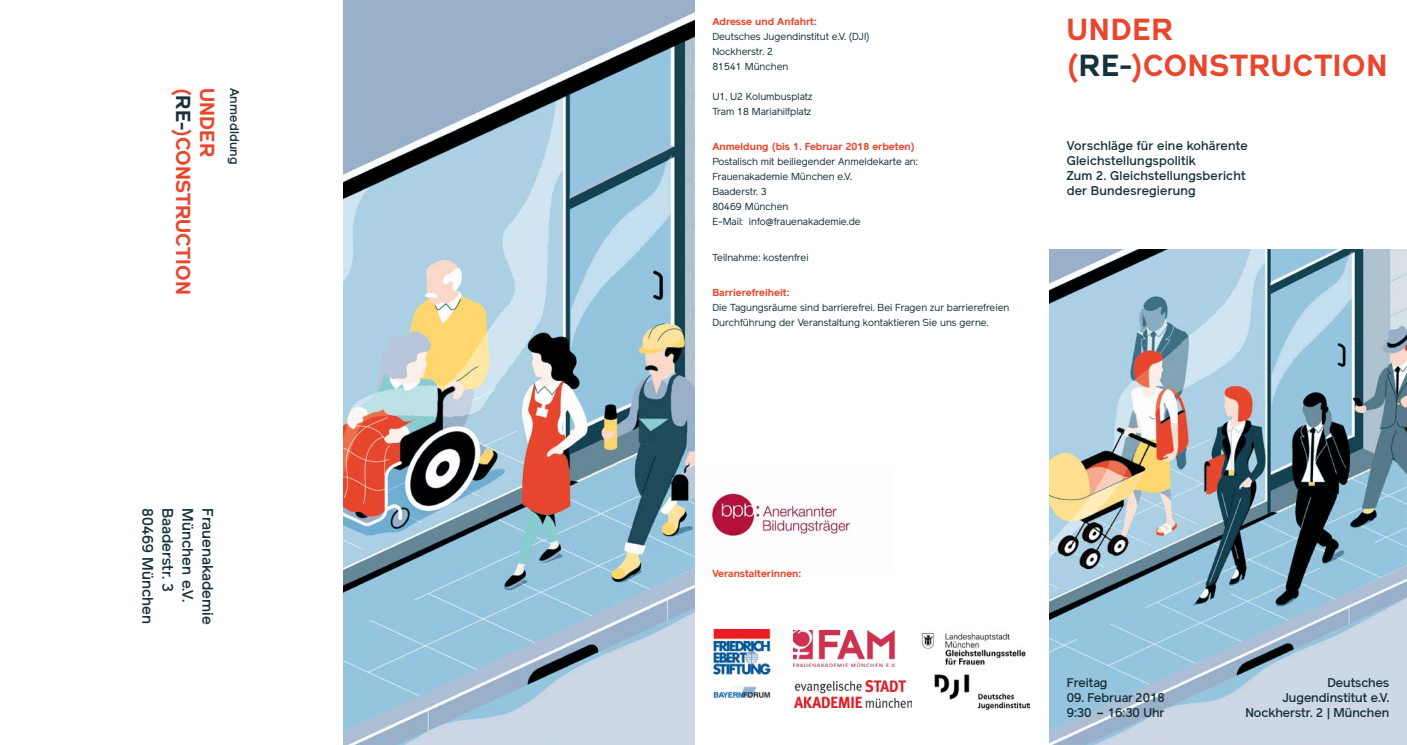
<style>
.page{position:relative;width:1407px;height:745px;background:#fff}
.page>*{position:absolute;margin:0;border:0;box-sizing:border-box;transform-origin:0 0}
.t1{font:700 30px/36px "Reader";letter-spacing:.03em;color:#e8472e}
.t2{font:700 20px "Reader";letter-spacing:.005em;color:#e8472e}
.t3{font:500 15px "Reader";color:#17313a}
.t4{font:500 12.5px/15px "Reader";letter-spacing:.01em;color:#17313a}
.t5{font:10px/15px "Reader";color:#17313a}
.t6{font:700 10px "Reader";color:#e8472e}
.s1{color:#17313a}
</style>
<div class="page">
<img style="left:694px;top:465px;width:157px;height:109px">
<img style="left:707px;top:629px;width:64px;height:71px">
<img style="left:1049px;top:249px;width:358px;height:495px">
<img style="left:344px;top:0;width:350px;height:744px">
<img style="left:934px;top:674px;width:95px;height:35px">
<img style="left:793px;top:630px;width:103px;height:36px">
<img style="left:921px;top:633px;width:105px;height:33px">
<img style="left:794px;top:680px;width:117px;height:26px">
<h2 class="t2" style="left:195px;top:88px;width:208px;rotate:90deg">(<span class="s1">RE-</span>)CONSTRUCTION</h2>
<h2 class="t2" style="left:219px;top:88px;width:70px;rotate:90deg">UNDER</h2>
<p class="t4" style="left:242px;top:88px;width:78px;rotate:90deg">Anmedldung</p>
<h3 class="t3" style="left:157px;top:508px;width:117px;rotate:90deg">80469 München</h3>
<h3 class="t3" style="left:177px;top:508px;width:85px;rotate:90deg">Baaderstr. 3</h3>
<h3 class="t3" style="left:197px;top:508px;width:95px;rotate:90deg">München e.V.</h3>
<h3 class="t3" style="left:216px;top:508px;width:118px;rotate:90deg">Frauenakademie</h3>
<p class="t6" style="left:712px;top:16px;width:106px">Adresse und Anfahrt:</p>
<p class="t5" style="left:712px;top:29px;width:159px">Deutsches Jugendinstitut e.V. (DJI)<br>Nockherstr. 2<br>81541 München</p>
<p class="t5" style="left:712px;top:89px;width:101px">U1, U2 Kolumbusplatz<br>Tram 18 Mariahilfplatz</p>
<p class="t6" style="left:712px;top:141px;width:204px">Anmeldung (bis 1. Februar 2018 erbeten)</p>
<p class="t5" style="left:712px;top:154px;width:207px">Postalisch mit beiliegender Anmeldekarte an:<br>Frauenakademie München e.V.<br>Baaderstr. 3<br>80469 München<br>E-Mail: info@frauenakademie.de</p>
<p class="t5" style="left:712px;top:249px;width:98px">Teilnahme: kostenfrei</p>
<p class="t6" style="left:712px;top:286px;width:79px">Barrierefreiheit:</p>
<p class="t5" style="left:712px;top:299px;width:298px">Die Tagungsräume sind barrierefrei. Bei Fragen zur barrierefreien<br>Durchführung der Veranstaltung kontaktieren Sie uns gerne.</p>
<h1 class="t1" style="left:1067px;top:12px;width:322px">UNDER (<span class="s1">RE-</span>)CONSTRUCTION</h1>
<p class="t4" style="left:1067px;top:138px;width:182px">Vorschläge für eine kohärente<br>Gleichstellungspolitik<br>Zum 2. Gleichstellungsbericht der Bundesregierung</p>
<p class="t6" style="left:712px;top:567px;width:90px">Veranstalterinnen:</p>
<p class="t4" style="left:1067px;top:674px;width:42px">Freitag</p>
<p class="t4" style="left:1067px;top:689px;width:100px">09. Februar 2018<br>9:30 – 16:30 Uhr</p>
<p class="t4" style="left:1245px;top:674px;width:145px;text-align:right">Deutsches<br>Jugendinstitut e.V.<br>Nockherstr. 2 | München</p>
</div>
